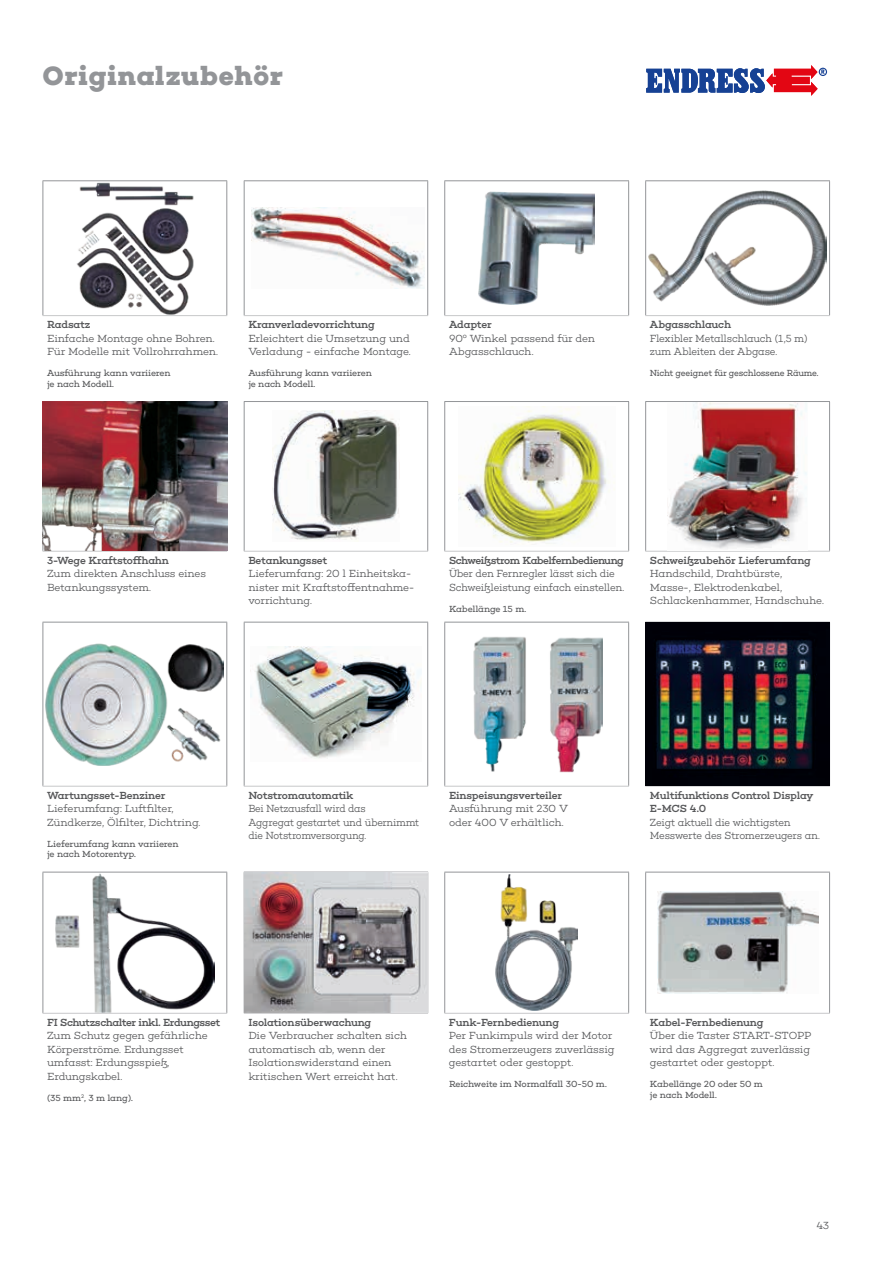
<style>
.page{position:relative;width:893px;height:1263px;background:#fff}
.page>*{position:absolute;margin:0;border:0;box-sizing:border-box;transform-origin:0 0}
.t1{font:700 27px "Choplin";letter-spacing:.025em;color:#939598}
.t2{font:300 10.5px/13.5px "Choplin";letter-spacing:-.025em;color:#57585a}
.t3{font:500 10.5px/13.5px "Choplin";letter-spacing:-.025em;color:#57585a}
.t4{font:300 10.5px/13.5px "Choplin";letter-spacing:-.025em;color:#57585a;scale:.95 1}
.t5{font:300 10.5px/13.5px "Choplin";letter-spacing:-.025em;color:#57585a;scale:.93 1}
.t6{font:500 10.5px "Choplin";letter-spacing:-.05em;color:#57585a}
.t7{font:9px/10.5px "Choplin";letter-spacing:-.025em;color:#57585a}
.t8{font:9px "Choplin";letter-spacing:-.025em;color:#57585a;scale:.95 1}
</style>
<div class="page">
<svg style="left:646px;top:65px;width:181px;height:31px"></svg>
<hr style="left:645px;top:872px;width:185px;height:1px;background:#939598">
<hr style="left:645px;top:872px;width:1px;height:141px;background:#939598">
<hr style="left:829px;top:872px;width:1px;height:141px;background:#939598">
<hr style="left:645px;top:1013px;width:185px;height:1px;background:#c7c8ca">
<hr style="left:444px;top:872px;width:185px;height:1px;background:#939598">
<hr style="left:444px;top:872px;width:1px;height:141px;background:#939598">
<hr style="left:628px;top:872px;width:1px;height:141px;background:#939598">
<hr style="left:444px;top:1013px;width:185px;height:1px;background:#c7c8ca">
<hr style="left:244px;top:872px;width:1px;height:141px;background:#939598">
<hr style="left:427px;top:872px;width:1px;height:141px;background:#939598">
<hr style="left:244px;top:1013px;width:184px;height:1px;background:#c7c8ca">
<hr style="left:43px;top:872px;width:184px;height:1px;background:#939598">
<hr style="left:43px;top:872px;width:1px;height:141px;background:#939598">
<hr style="left:226px;top:872px;width:1px;height:141px;background:#939598">
<hr style="left:43px;top:1013px;width:184px;height:1px;background:#c7c8ca">
<hr style="left:444px;top:622px;width:185px;height:1px;background:#939598">
<hr style="left:444px;top:622px;width:1px;height:164px;background:#939598">
<hr style="left:628px;top:622px;width:1px;height:164px;background:#939598">
<hr style="left:444px;top:786px;width:185px;height:1px;background:#c7c8ca">
<hr style="left:645px;top:622px;width:1px;height:164px;background:#939598">
<hr style="left:829px;top:622px;width:1px;height:164px;background:#939598">
<hr style="left:645px;top:786px;width:185px;height:1px;background:#c7c8ca">
<hr style="left:244px;top:622px;width:184px;height:1px;background:#939598">
<hr style="left:244px;top:622px;width:1px;height:164px;background:#939598">
<hr style="left:427px;top:622px;width:1px;height:164px;background:#939598">
<hr style="left:244px;top:786px;width:184px;height:1px;background:#c7c8ca">
<hr style="left:43px;top:622px;width:184px;height:1px;background:#939598">
<hr style="left:43px;top:622px;width:1px;height:164px;background:#939598">
<hr style="left:226px;top:622px;width:1px;height:164px;background:#939598">
<hr style="left:43px;top:786px;width:184px;height:1px;background:#c7c8ca">
<hr style="left:645px;top:401px;width:185px;height:1px;background:#939598">
<hr style="left:645px;top:402px;width:1px;height:149px;background:#939598">
<hr style="left:829px;top:402px;width:1px;height:149px;background:#939598">
<hr style="left:645px;top:551px;width:185px;height:1px;background:#c7c8ca">
<hr style="left:444px;top:401px;width:185px;height:1px;background:#939598">
<hr style="left:444px;top:402px;width:1px;height:149px;background:#939598">
<hr style="left:628px;top:402px;width:1px;height:149px;background:#939598">
<hr style="left:444px;top:551px;width:185px;height:1px;background:#c7c8ca">
<hr style="left:244px;top:401px;width:184px;height:1px;background:#939598">
<hr style="left:244px;top:402px;width:1px;height:149px;background:#939598">
<hr style="left:427px;top:402px;width:1px;height:149px;background:#939598">
<hr style="left:244px;top:551px;width:184px;height:1px;background:#c7c8ca">
<hr style="left:43px;top:401px;width:184px;height:1px;background:#939598">
<hr style="left:43px;top:551px;width:184px;height:1px;background:#c7c8ca">
<hr style="left:645px;top:180px;width:185px;height:1px;background:#939598">
<hr style="left:645px;top:181px;width:1px;height:134px;background:#939598">
<hr style="left:829px;top:181px;width:1px;height:134px;background:#939598">
<hr style="left:645px;top:315px;width:185px;height:1px;background:#c7c8ca">
<hr style="left:444px;top:180px;width:185px;height:1px;background:#939598">
<hr style="left:444px;top:181px;width:1px;height:134px;background:#939598">
<hr style="left:628px;top:181px;width:1px;height:134px;background:#939598">
<hr style="left:444px;top:315px;width:185px;height:1px;background:#c7c8ca">
<hr style="left:244px;top:180px;width:184px;height:1px;background:#939598">
<hr style="left:244px;top:181px;width:1px;height:134px;background:#939598">
<hr style="left:427px;top:181px;width:1px;height:134px;background:#939598">
<hr style="left:244px;top:315px;width:184px;height:1px;background:#c7c8ca">
<hr style="left:43px;top:180px;width:184px;height:1px;background:#939598">
<hr style="left:43px;top:181px;width:1px;height:134px;background:#939598">
<hr style="left:226px;top:181px;width:1px;height:134px;background:#939598">
<hr style="left:43px;top:315px;width:184px;height:1px;background:#c7c8ca">
<img style="left:47px;top:181px;width:175px;height:134px">
<img style="left:252px;top:208px;width:173px;height:80px">
<img style="left:479px;top:192px;width:115px;height:113px">
<img style="left:649px;top:191px;width:177px;height:114px">
<img style="left:42px;top:402px;width:185px;height:149px">
<img style="left:272px;top:411px;width:127px;height:129px">
<img style="left:458px;top:406px;width:152px;height:139px">
<img style="left:668px;top:403px;width:139px;height:146px">
<img style="left:46px;top:643px;width:178px;height:122px">
<img style="left:250px;top:646px;width:171px;height:113px">
<img style="left:473px;top:636px;width:129px;height:137px">
<img style="left:646px;top:622px;width:183px;height:164px">
<img style="left:55px;top:873px;width:159px;height:139px">
<img style="left:245px;top:872px;width:182px;height:141px">
<img style="left:496px;top:875px;width:82px;height:136px">
<img style="left:657px;top:892px;width:161px;height:101px">
<h1 class="t1" style="left:43px;top:60px;width:242px">Originalzubehör</h1>
<p class="t3" style="left:47px;top:318px;width:45px">Radsatz</p>
<p class="t2" style="left:47px;top:332px;width:172px">Einfache Montage ohne Bohren.<br>Für Modelle mit Vollrohrrahmen.</p>
<p class="t7" style="left:47px;top:368px;width:125px">Ausführung kann variieren je nach Modell.</p>
<p class="t3" style="left:248px;top:318px;width:128px">Kranverladevorrichtung</p>
<p class="t2" style="left:248px;top:332px;width:164px">Erleichtert die Umsetzung und<br>Verladung - einfache Montage.</p>
<p class="t7" style="left:248px;top:368px;width:125px">Ausführung kann variieren je nach Modell.</p>
<p class="t3" style="left:449px;top:318px;width:44px">Adapter</p>
<p class="t2" style="left:449px;top:332px;width:148px">90° Winkel passend für den<br>Abgasschlauch.</p>
<p class="t3" style="left:650px;top:318px;width:83px">Abgasschlauch</p>
<p class="t4" style="left:650px;top:332px;width:168px">Flexibler Metallschlauch (1,5 m) zum Ableiten der Abgase.</p>
<p class="t8" style="left:650px;top:368px;width:179px">Nicht geeignet für geschlossene Räume.</p>
<p class="t3" style="left:47px;top:554px;width:123px">3-Wege Kraftstoffhahn</p>
<p class="t2" style="left:47px;top:567px;width:160px">Zum direkten Anschluss eines<br>Betankungssystem.</p>
<p class="t3" style="left:248px;top:554px;width:80px">Betankungsset</p>
<p class="t2" style="left:248px;top:567px;width:167px">Lieferumfang: 20 l Einheitska&shy;nister mit Kraftstoffentnahme&shy;vorrichtung.</p>
<p class="t6" style="left:449px;top:554px;width:177px">Schweißstrom Kabelfernbedienung</p>
<p class="t4" style="left:449px;top:567px;width:186px">Über den Fernregler lässt sich die<br>Schweißleistung einfach einstellen.</p>
<p class="t7" style="left:449px;top:604px;width:79px">Kabellänge 15 m.</p>
<p class="t3" style="left:650px;top:554px;width:163px">Schweißzubehör Lieferumfang</p>
<p class="t2" style="left:650px;top:567px;width:176px">Handschild, Drahtbürste,<br>Masse-, Elektrodenkabel,<br>Schlackenhammer, Handschuhe.</p>
<p class="t3" style="left:47px;top:788px;width:120px">Wartungsset-Benziner</p>
<p class="t2" style="left:47px;top:802px;width:155px">Lieferumfang: Luftfilter,<br>Zündkerze, Ölfilter, Dichtring.</p>
<p class="t7" style="left:47px;top:839px;width:133px">Lieferumfang kann variieren je nach Motorentyp.</p>
<p class="t3" style="left:248px;top:788px;width:107px">Notstromautomatik</p>
<p class="t5" style="left:248px;top:802px;width:185px">Bei Netzausfall wird das<br>Aggregat gestartet und übernimmt die Notstromversorgung.</p>
<p class="t3" style="left:449px;top:788px;width:114px">Einspeisungsverteiler</p>
<p class="t2" style="left:449px;top:802px;width:121px">Ausführung mit 230 V oder 400 V erhältlich.</p>
<p class="t3" style="left:650px;top:789px;width:165px">Multifunktions Control Display<br>E-MCS 4.0</p>
<p class="t4" style="left:650px;top:816px;width:181px">Zeigt aktuell die wichtigsten<br>Messwerte des Stromerzeugers an.</p>
<p class="t3" style="left:47px;top:1016px;width:175px">FI Schutzschalter inkl. Erdungsset</p>
<p class="t2" style="left:47px;top:1029px;width:162px">Zum Schutz gegen gefährliche<br>Körperströme. Erdungsset umfasst: Erdungsspieß,<br>Erdungskabel.</p>
<p class="t7" style="left:47px;top:1093px;width:87px">(35 mm<sup>2</sup>, 3 m lang).</p>
<p class="t3" style="left:248px;top:1016px;width:125px">Isolationsüberwachung</p>
<p class="t2" style="left:248px;top:1029px;width:160px">Die Verbraucher schalten sich automatisch ab, wenn der<br>Isolationswiderstand einen kritischen Wert erreicht hat.</p>
<p class="t3" style="left:449px;top:1016px;width:112px">Funk-Fernbedienung</p>
<p class="t2" style="left:449px;top:1029px;width:167px">Per Funkimpuls wird der Motor des Stromerzeugers zuverlässig gestartet oder gestoppt.</p>
<p class="t7" style="left:449px;top:1079px;width:159px">Reichweite im Normalfall 30-50 m.</p>
<p class="t3" style="left:650px;top:1016px;width:115px">Kabel-Fernbedienung</p>
<p class="t2" style="left:650px;top:1029px;width:163px;text-align:justify">Über die Taster START-STOPP wird das Aggregat zuverlässig gestartet oder gestoppt.</p>
<p class="t7" style="left:650px;top:1079px;width:115px">Kabellänge 20 oder 50 m je nach Modell.</p>
<p class="t2" style="left:816px;top:1219px;width:14px">43</p>
</div>
